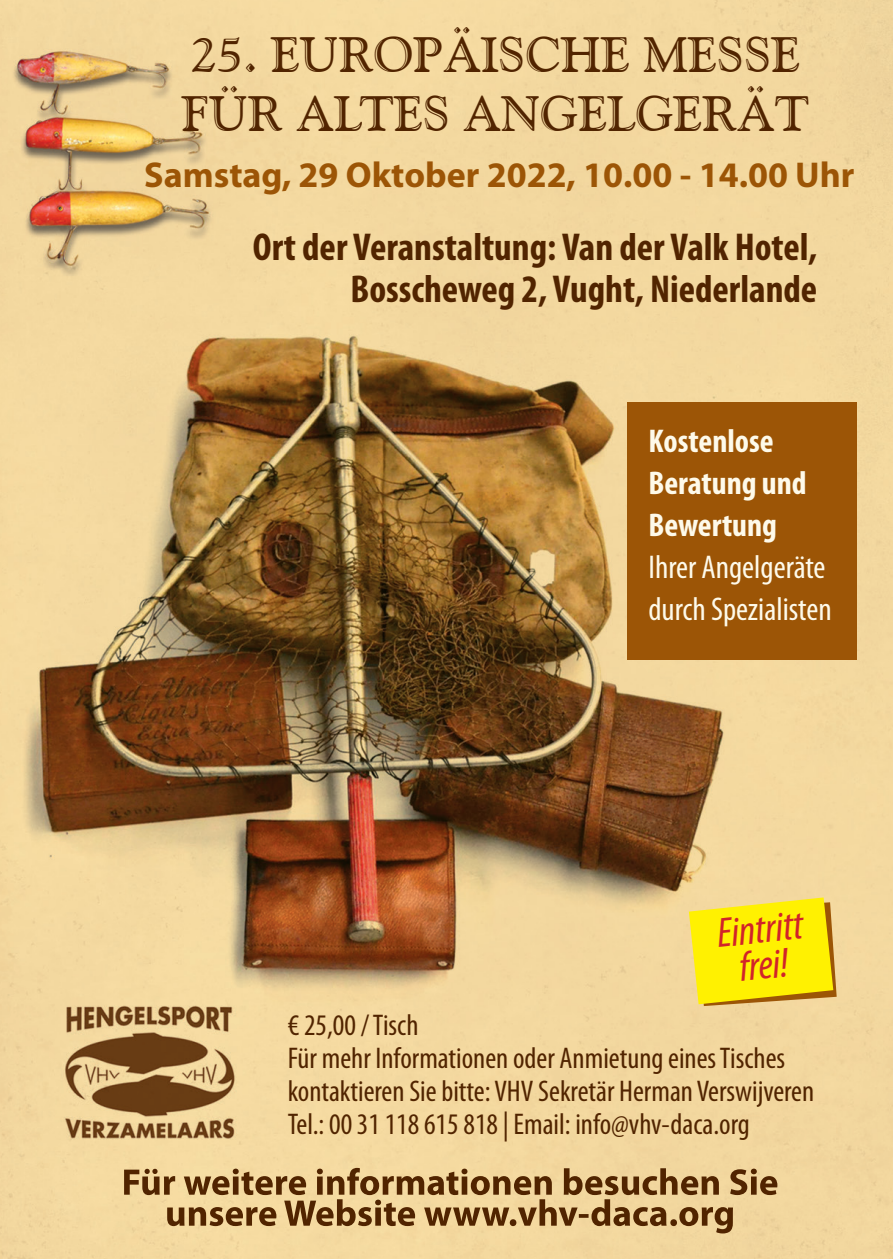
<style>
.page{position:relative;width:893px;height:1259px;background:#fff}
.page>*{position:absolute;margin:0;border:0;box-sizing:border-box;transform-origin:0 0}
.t1{font:49.5px "Goudy Handtooled BT";color:#512400}
.t2{font:italic condensed 42px "Myriad Pro";color:#d1232a}
.t3{font:700 condensed 39px "Myriad Pro";color:#512400}
.t4{font:700 36px "Myriad Pro";color:#9c5506}
.t5{font:condensed 33px/42px "Myriad Pro";color:#fefaea}
.t6{font:condensed 30px/33px "Myriad Pro";color:#512400}
.s1{font-weight:700}
</style>
<div class="page">
<img style="left:0;top:0;width:893px;height:1259px">
<div style="left:627px;top:402px;width:229px;height:257px;background:#9c5506"></div>
<svg style="left:124px;top:1168px;width:653px;height:65px;background:#c2a16e"></svg>
<svg style="left:689px;top:897px;width:148px;height:109px;background:#f6e319"></svg>
<p class="t1" style="left:190px;top:24px;width:611px">25. EUROPÄISCHE MESSE</p>
<p class="t1" style="left:181px;top:83px;width:629px">FÜR ALTES ANGELGERÄT</p>
<p class="t4" style="left:144px;top:151px;width:712px">Samstag, 29 Oktober 2022, 10.00 - 14.00 Uhr</p>
<p class="t3" style="left:253px;top:222px;width:566px">Ort der Veranstaltung: Van der Valk Hotel,</p>
<p class="t3" style="left:351px;top:264px;width:468px">Bosscheweg 2, Vught, Niederlande</p>
<p class="t5" style="left:648px;top:420px;width:185px"><span class="s1">Kostenlose<br>Beratung und<br>Bewertung<br></span>Ihrer Angelgeräte durch Spezialisten</p>
<p class="t2" style="left:714px;top:908px;width:88px;rotate:-6deg">Eintritt</p>
<p class="t2" style="left:737px;top:942px;width:51px;rotate:-6deg">frei!</p>
<p class="t6" style="left:288px;top:1008px;width:132px">€ 25,00 / Tisch</p>
<p class="t6" style="left:288px;top:1041px;width:528px">Für mehr Informationen oder Anmietung eines Tisches kontaktieren Sie bitte: VHV Sekretär Herman Verswijveren<br>Tel.: 00 31 118 615 818 | Email: info@vhv-daca.org</p>
</div>
